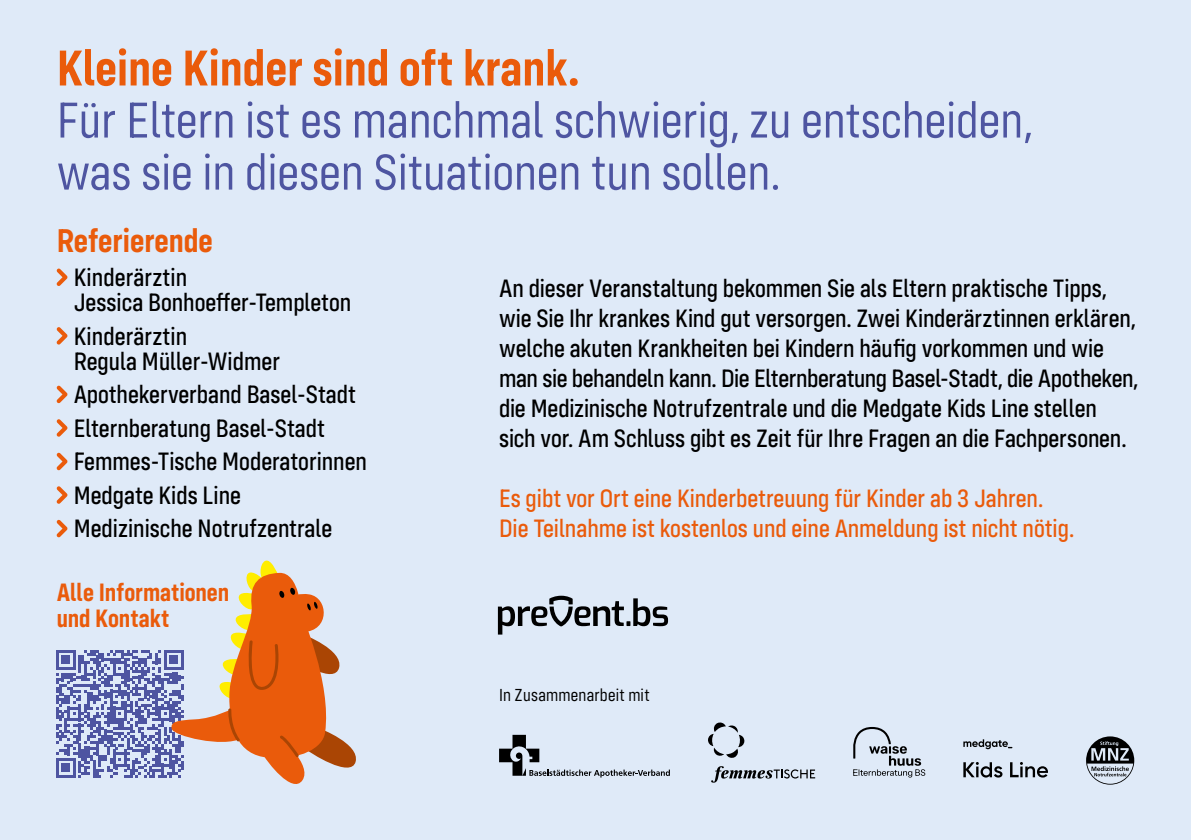
<style>
.page{position:relative;width:1191px;height:840px;background:#fff}
.page>*{position:absolute;margin:0;border:0;box-sizing:border-box;transform-origin:0 0}
.t1{font:100 52px/52px "Config Variable";color:#4e55a1}
.t2{font:100 52px "Config Variable";color:#ea5b0b}
.t3{font:100 34px "Config Variable";color:#ea5b0b}
.t4{font:100 26px/30px "Config Variable";letter-spacing:-.005em;color:#000}
.t5{font:100 26px/30px "Config Variable";color:#ea5b0b}
.t6{font:100 18px "Config Variable";letter-spacing:.015em;color:#000}
</style>
<div class="page">
<div style="left:0;top:0;width:1191px;height:839px;background:#dfeaf8"></div>
<svg style="left:498px;top:595px;width:170px;height:39px"></svg>
<svg style="left:57px;top:268px;width:10px;height:18px"></svg>
<svg style="left:57px;top:327px;width:10px;height:17px"></svg>
<svg style="left:57px;top:385px;width:10px;height:18px"></svg>
<svg style="left:57px;top:419px;width:10px;height:17px"></svg>
<svg style="left:57px;top:452px;width:10px;height:18px"></svg>
<svg style="left:57px;top:486px;width:10px;height:17px"></svg>
<svg style="left:57px;top:519px;width:10px;height:18px"></svg>
<svg style="left:56px;top:560px;width:300px;height:223px"></svg>
<svg style="left:1086px;top:736px;width:48px;height:48px"></svg>
<svg style="left:963px;top:739px;width:49px;height:9px"></svg>
<svg style="left:963px;top:762px;width:39px;height:15px"></svg>
<svg style="left:1010px;top:762px;width:38px;height:15px"></svg>
<svg style="left:853px;top:727px;width:72px;height:50px"></svg>
<svg style="left:499px;top:734px;width:171px;height:43px"></svg>
<svg style="left:711px;top:766px;width:104px;height:16px"></svg>
<svg style="left:708px;top:722px;width:36px;height:36px"></svg>
<h1 class="t2" style="left:57px;top:40px;width:524px">Kleine Kinder sind oft krank.</h1>
<h1 class="t1" style="left:57px;top:95px;width:977px">Für Eltern ist es manchmal schwierig, zu entscheiden, was sie in diesen Situationen tun sollen.</h1>
<h2 class="t3" style="left:57px;top:223px;width:158px">Referierende</h2>
<p class="t4" style="left:74px;top:265px;width:279px;line-height:25px">Kinderärztin<br>Jessica Bonhoeffer-Templeton</p>
<p class="t4" style="left:74px;top:323px;width:208px;line-height:25px">Kinderärztin<br>Regula Müller-Widmer</p>
<p class="t4" style="left:74px;top:378px;width:295px;line-height:33.6px">Apothekerverband Basel-Stadt<br>Elternberatung Basel-Stadt<br>Femmes-Tische Moderatorinnen<br>Medgate Kids Line<br>Medizinische Notrufzentrale</p>
<p class="t5" style="left:57px;top:579px;width:174px;line-height:26px">Alle Informationen und Kontakt</p>
<p class="t4" style="left:499px;top:273px;width:640px">An dieser Veranstaltung bekommen Sie als Eltern praktische Tipps, wie Sie Ihr krankes Kind gut versorgen. Zwei Kinderärztinnen erklären, welche akuten Krankheiten bei Kindern häufig vorkommen und wie man sie behandeln kann. Die Elternberatung Basel-Stadt, die Apotheken, die Medizinische Notrufzentrale und die Medgate Kids Line stellen sich vor. Am Schluss gibt es Zeit für Ihre Fragen an die Fachpersonen.</p>
<p class="t5" style="left:499px;top:483px;width:576px">Es gibt vor Ort eine Kinderbetreuung für Kinder ab 3 Jahren.<br>Die Teilnahme ist kostenlos und eine Anmeldung ist nicht nötig.</p>
<p class="t6" style="left:499px;top:685px;width:152px">In Zusammenarbeit mit</p>
</div>
